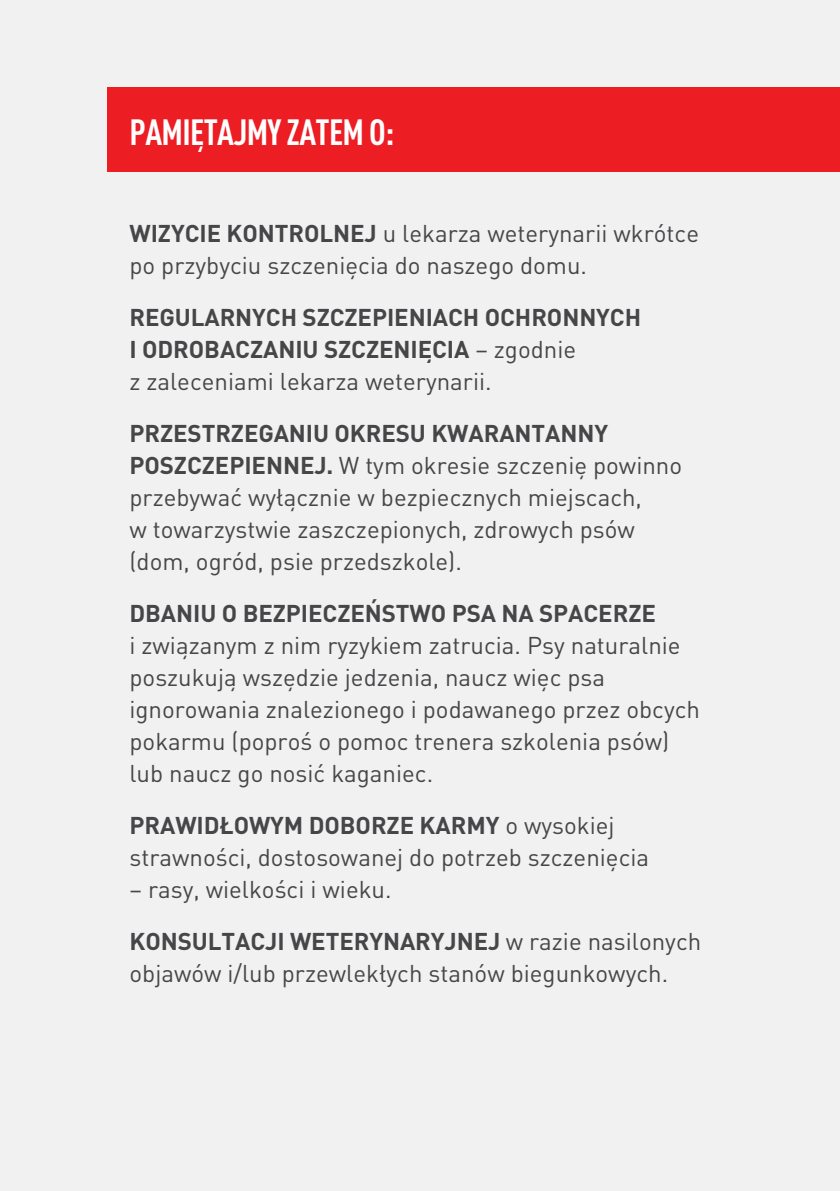
<style>
.page{position:relative;width:840px;height:1191px;background:#fff}
.page>*{position:absolute;margin:0;border:0;box-sizing:border-box;transform-origin:0 0}
.t1{font:700 condensed 36px "DIN Pro";letter-spacing:-.02em;color:#fff}
.t2{font:24px/32px "DIN Pro";color:#464547}
.t3{font:700 24px/32px "DIN Pro";letter-spacing:-.005em;color:#464547}
.s1{font-weight:700}
.s2{font-weight:400}
</style>
<div class="page">
<div style="left:0;top:0;width:839px;height:1190px;background:#f1f1f2"></div>
<div style="left:107px;top:87px;width:732px;height:85px;background:#ed1d24"></div>
<h1 class="t1" style="left:129px;top:105px;width:266px">PAMIĘTAJMY ZATEM O:</h1>
<p class="t2" style="left:129px;top:216px;width:570px"><span class="s1">WIZYCIE KONTROLNEJ</span> u lekarza weterynarii wkrótce po przybyciu szczenięcia do naszego domu.</p>
<p class="t3" style="left:129px;top:300px;width:513px">REGULARNYCH SZCZEPIENIACH OCHRONNYCH<br>I ODROBACZANIU SZCZENIĘCIA <span class="s2">– zgodnie<br>z zaleceniami lekarza weterynarii.</span></p>
<p class="t2" style="left:129px;top:416px;width:554px"><span class="s1">PRZESTRZEGANIU OKRESU KWARANTANNY POSZCZEPIENNEJ.</span> W tym okresie szczenię powinno przebywać wyłącznie w bezpiecznych miejscach,<br>w towarzystwie zaszczepionych, zdrowych psów (dom, ogród, psie przedszkole).</p>
<p class="t3" style="left:129px;top:596px;width:527px">DBANIU O BEZPIECZEŃSTWO PSA NA SPACERZE</p>
<p class="t2" style="left:129px;top:628px;width:571px">i związanym z nim ryzykiem zatrucia. Psy naturalnie poszukują wszędzie jedzenia, naucz więc psa ignorowania znalezionego i podawanego przez obcych pokarmu (poproś o pomoc trenera szkolenia psów) lub naucz go nosić kaganiec.</p>
<p class="t2" style="left:129px;top:808px;width:521px"><span class="s1">PRAWIDŁOWYM DOBORZE KARMY</span> o wysokiej strawności, dostosowanej do potrzeb szczenięcia</p>
<p class="t2" style="left:129px;top:862px;width:573px;line-height:52px">– rasy, wielkości i wieku.<br><span class="s1">KONSULTACJI WETERYNARYJNEJ</span> w razie nasilonych</p>
<p class="t2" style="left:129px;top:956px;width:540px">objawów i/lub przewlekłych stanów biegunkowych.</p>
</div>
